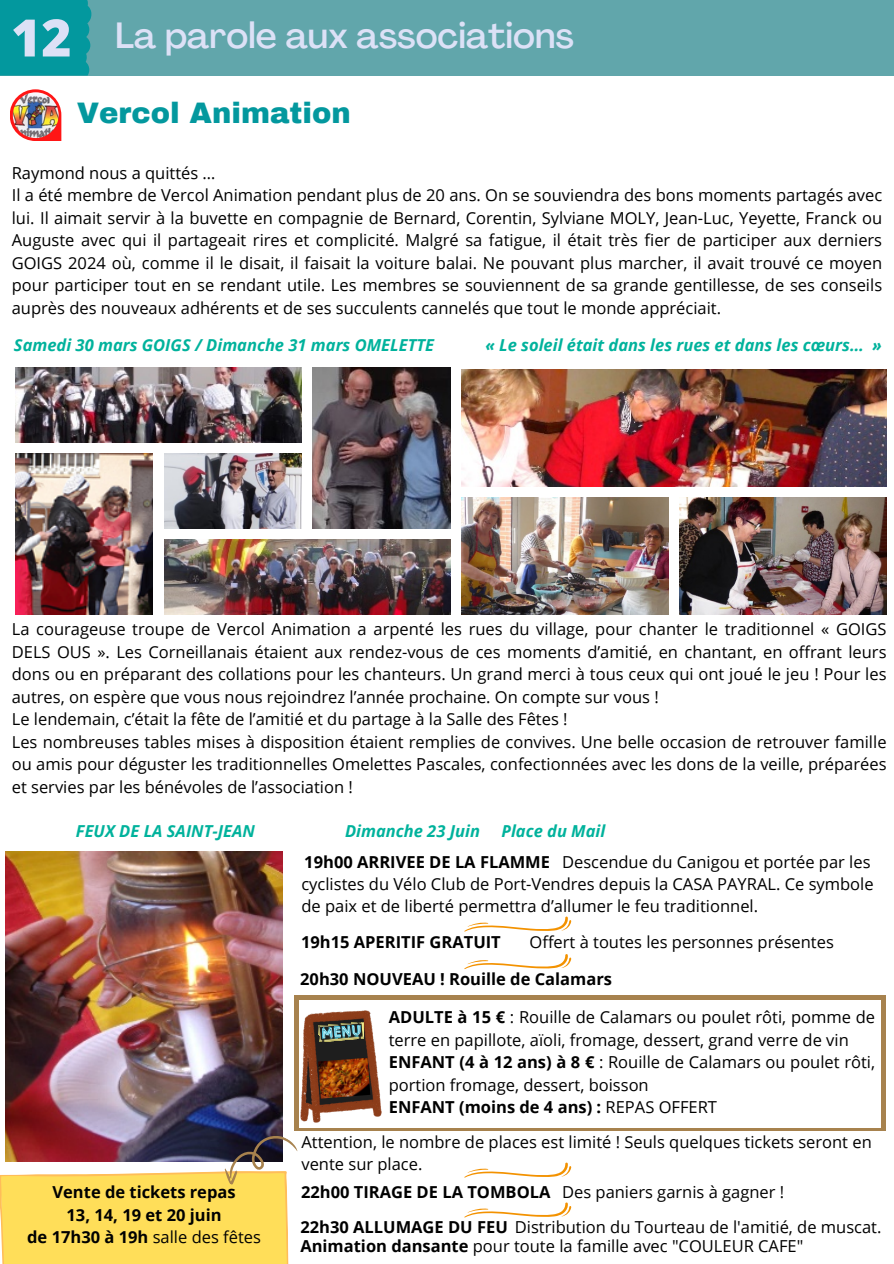
<style>
.page{position:relative;width:894px;height:1264px;background:#fff}
.page>*{position:absolute;margin:0;border:0;box-sizing:border-box;transform-origin:0 0}
.t1{font:800 51.6px "Open Sans";color:#dce1f6}
.t2{font:500 36px "Agrandir";color:#dce1f6}
.t3{font:900 28.95px "Archivo";color:#03989e}
.t4{font:16.5px/22.5px "Open Sans";color:#000}
.t5{font:700 16.5px "Open Sans";color:#000}
.t6{font:italic 700 16.5px "Open Sans";color:#00b29c}
.t7{font:700 16.5px "Open Sans";color:#010101}
.t8{font:16.5px "Open Sans";color:#010101}
.s1{font-weight:700}
.s2{font-weight:400}
</style>
<div class="page">
<img style="left:461px;top:369px;width:425px;height:117px">
<img style="left:461px;top:497px;width:207px;height:117px">
<img style="left:679px;top:497px;width:207px;height:117px">
<img style="left:15px;top:367px;width:286px;height:75px">
<img style="left:312px;top:367px;width:138px;height:161px">
<img style="left:164px;top:454px;width:137px;height:74px">
<img style="left:15px;top:454px;width:138px;height:160px">
<img style="left:164px;top:539px;width:286px;height:75px">
<div style="left:0;top:0;width:893px;height:76px;background:#61a6ab"></div>
<div style="left:0;top:0;width:91px;height:76px;background:#03989e"></div>
<svg style="left:10px;top:89px;width:51px;height:52px"></svg>
<img style="left:13px;top:92px;width:46px;height:46px;border-radius:50%">
<svg style="left:294px;top:995px;width:591px;height:135px;fill:#a7824e"></svg>
<div style="left:299px;top:999px;width:580px;height:128px;background:#fff"></div>
<img style="left:300px;top:1010px;width:81px;height:111px">
<img style="left:318px;top:1022px;width:1px;height:19px">
<svg style="left:319px;top:1022px;width:45px;height:19px"></svg>
<svg style="left:464px;top:916px;width:107px;height:15px"></svg>
<svg style="left:464px;top:954px;width:107px;height:15px"></svg>
<svg style="left:464px;top:1162px;width:107px;height:15px"></svg>
<svg style="left:464px;top:1202px;width:107px;height:15px"></svg>
<img style="left:318px;top:1057px;width:52px;height:41px">
<img style="left:6px;top:851px;width:277px;height:268px">
<svg style="left:0;top:1119px;width:300px;height:144px;background:#d2b269"></svg>
<h3 class="t1" style="left:11px;top:1px;width:62px">12</h3>
<p class="t2" style="left:115px;top:21px;width:460px">La parole aux associations</p>
<p class="t3" style="left:77px;top:98px;width:275px">Vercol Animation</p>
<p class="t4" style="left:12px;top:161px;width:205px">Raymond nous a quittés …</p>
<h3 class="t4" style="left:12px;top:184px;width:871px;text-align:justify">Il a été membre de Vercol Animation pendant plus de 20 ans. On se souviendra des bons moments partagés avec lui. Il aimait servir à la buvette en compagnie de Bernard, Corentin, Sylviane MOLY, Jean-Luc, Yeyette, Franck ou Auguste avec qui il partageait rires et complicité. Malgré sa fatigue, il était très fier de participer aux derniers GOIGS 2024 où, comme il le disait, il faisait la voiture balai. Ne pouvant plus marcher, il avait trouvé ce moyen pour participer tout en se rendant utile. Les membres se souviennent de sa grande gentillesse, de ses conseils auprès des nouveaux adhérents et de ses succulents cannelés que tout le monde appréciait.</h3>
<p class="t6" style="left:14px;top:333px;width:421px">Samedi 30 mars GOIGS / Dimanche 31 mars OMELETTE</p>
<p class="t6" style="left:485px;top:333px;width:397px">« Le soleil était dans les rues et dans les cœurs… »</p>
<p class="t4" style="left:12px;top:617px;width:876px;text-align:justify">La courageuse troupe de Vercol Animation a arpenté les rues du village, pour chanter le traditionnel « GOIGS DELS OUS ». Les Corneillanais étaient aux rendez-vous de ces moments d’amitié, en chantant, en offrant leurs dons ou en préparant des collations pour les chanteurs. Un grand merci à tous ceux qui ont joué le jeu ! Pour les autres, on espère que vous nous rejoindrez l’année prochaine. On compte sur vous !</p>
<p class="t4" style="left:12px;top:707px;width:557px">Le lendemain, c’était la fête de l’amitié et du partage à la Salle des Fêtes !</p>
<p class="t4" style="left:12px;top:730px;width:876px;text-align:justify">Les nombreuses tables mises à disposition étaient remplies de convives. Une belle occasion de retrouver famille ou amis pour déguster les traditionnelles Omelettes Pascales, confectionnées avec les dons de la veille, préparées et servies par les bénévoles de l’association !</p>
<h3 class="t6" style="left:76px;top:819px;width:180px">FEUX DE LA SAINT-JEAN</h3>
<h3 class="t6" style="left:345px;top:819px;width:136px">Dimanche 23 Juin</h3>
<h3 class="t6" style="left:501px;top:819px;width:105px">Place du Mail</h3>
<p class="t4" style="left:562px;top:850px;width:310px">Descendue du Canigou et portée par les</p>
<p class="t5" style="left:304px;top:850px;width:247px">19h00 ARRIVEE DE LA FLAMME</p>
<p class="t4" style="left:301px;top:871px;width:573px">cyclistes du Vélo Club de Port-Vendres depuis la CASA PAYRAL. Ce symbole de paix et de liberté permettra d’allumer le feu traditionnel.</p>
<p class="t5" style="left:301px;top:930px;width:201px">19h15 APERITIF GRATUIT</p>
<p class="t4" style="left:529px;top:930px;width:306px">Offert à toutes les personnes présentes</p>
<h3 class="t5" style="left:300px;top:967px;width:313px">20h30 NOUVEAU ! Rouille de Calamars</h3>
<p class="t4" style="left:388px;top:1005px;width:487px"><span class="s1">ADULTE à 15 €</span> : Rouille de Calamars ou poulet rôti, pomme de terre en papillote, aïoli, fromage, dessert, grand verre de vin</p>
<p class="t4" style="left:388px;top:1050px;width:487px"><span class="s1">ENFANT (4 à 12 ans) à 8 €</span> : Rouille de Calamars ou poulet rôti, portion fromage, dessert, boisson</p>
<p class="t5" style="left:388px;top:1095px;width:330px">ENFANT (moins de 4 ans) : <span class="s2">REPAS OFFERT</span></p>
<p class="t7" style="left:52px;top:1180px;width:185px">Vente de tickets repas</p>
<h3 class="t7" style="left:67px;top:1202px;width:156px">13, 14, 19 et 20 juin</h3>
<p class="t8" style="left:27px;top:1225px;width:235px"><span class="s1">de 17h30 à 19h</span> salle des fêtes</p>
<h1 class="t4" style="left:301px;top:1129px;width:571px">Attention, le nombre de places est limité ! Seuls quelques tickets seront en vente sur place.</h1>
<p class="t5" style="left:301px;top:1180px;width:251px">22h00 TIRAGE DE LA TOMBOLA</p>
<p class="t4" style="left:562px;top:1180px;width:223px">Des paniers garnis à gagner !</p>
<p class="t4" style="left:300px;top:1215px;width:582px"><span class="s1">22h30 ALLUMAGE DU FEU</span> Distribution du Tourteau de l'amitié, de muscat.</p>
<h3 class="t4" style="left:300px;top:1234px;width:504px"><span class="s1">Animation dansante</span> pour toute la famille avec "COULEUR CAFE"</h3>
</div>
